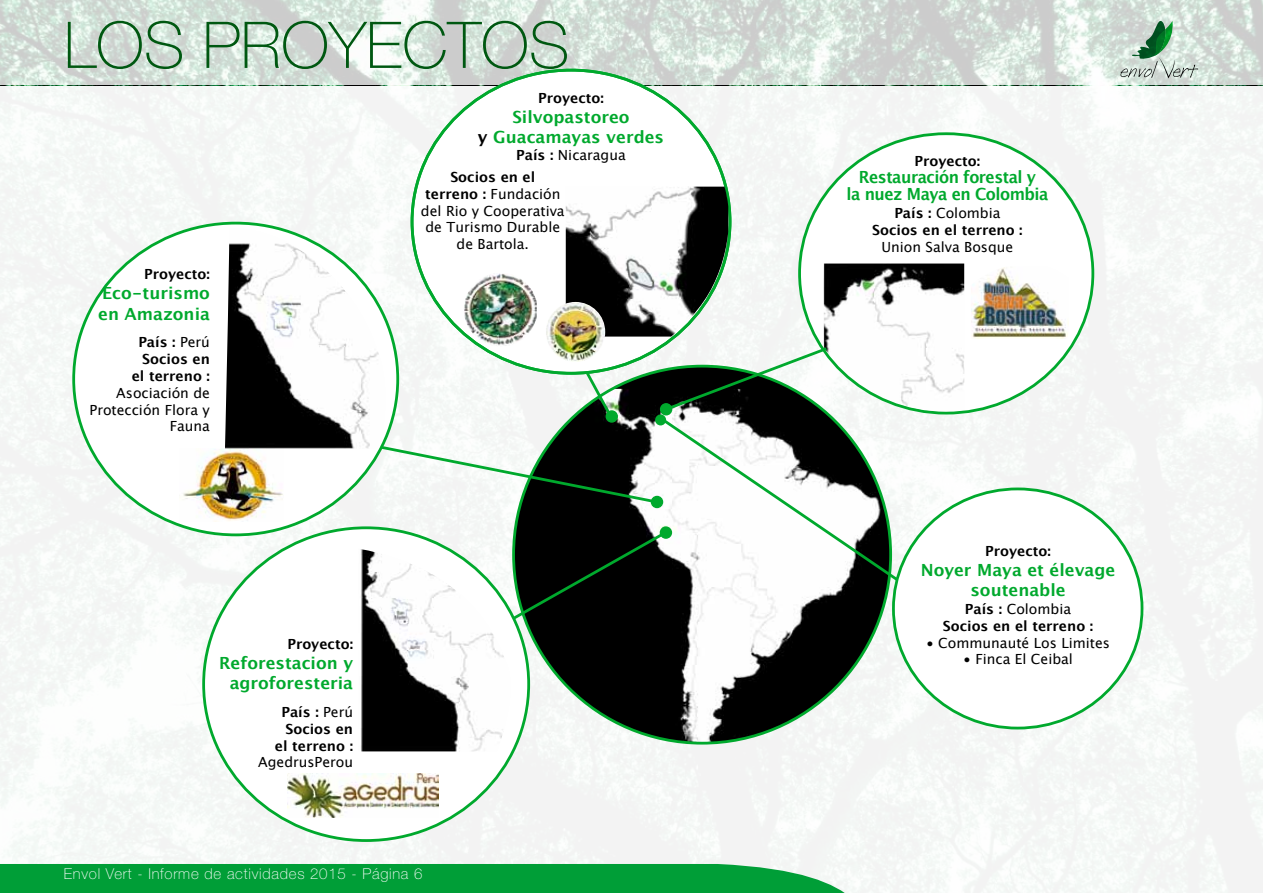
<style>
.page{position:relative;width:1263px;height:893px;background:#fff}
.page>*{position:absolute;margin:0;border:0;box-sizing:border-box;transform-origin:0 0}
.t1{font:100 64.5px "Helvetica Neue";color:#005811}
.t2{font:700 16.8px/20.1px "Lucida Grande";color:#00a92d;text-align:center}
.t3{font:700 16.8px/17.2px "Lucida Grande";letter-spacing:-.03em;color:#00a92d;text-align:center;scale:.94 1}
.t4{font:100 15px "Helvetica Neue";letter-spacing:.05em;color:#fff}
.t5{font:700 13.95px/16.8px "Lucida Grande";color:#000;text-align:center}
.t6{font:13.95px/16.8px "Lucida Grande";color:#000;text-align:right}
.s1{font-weight:400}
.s2{color:#000}
.s3{font-weight:700}
</style>
<div class="page">
<img style="left:0;top:85px;width:1263px;height:808px">
<svg style="left:0;top:864px;width:1259px;height:29px"></svg>
<svg style="left:0;top:0;width:1263px;height:85px"></svg>
<svg style="left:1120px;top:21px;width:78px;height:57px"></svg>
<img style="left:578px;top:631px;width:307px;height:112px">
<div style="left:799px;top:134px;width:294px;height:279px;background:#fff;border-radius:50%"></div>
<img style="left:971px;top:267px;width:98px;height:72px">
<img style="left:823px;top:263px;width:141px;height:149px">
<div style="left:893px;top:489px;width:249px;height:239px;background:#fff;border-radius:50%"></div>
<svg style="left:344px;top:316px;width:557px;height:315px"></svg>
<div style="left:660px;top:527px;width:11px;height:11px;background:#00a92d;border-radius:50%"></div>
<div style="left:660px;top:526px;width:12px;height:13px;border:1px solid #00a92d;border-radius:50%"></div>
<div style="left:74px;top:223px;width:324px;height:312px;background:#fff;border-radius:50%"></div>
<img style="left:183px;top:449px;width:100px;height:72px">
<img style="left:225px;top:228px;width:162px;height:221px">
<div style="left:204px;top:528px;width:325px;height:312px;background:#fff;border-radius:50%"></div>
<img style="left:287px;top:773px;width:152px;height:44px">
<img style="left:360px;top:549px;width:152px;height:202px">
<div style="left:412px;top:70px;width:318px;height:303px;background:#fff;border-radius:50%"></div>
<img style="left:566px;top:187px;width:162px;height:150px">
<img style="left:546px;top:302px;width:59px;height:60px;border-radius:30px">
<img style="left:464px;top:273px;width:73px;height:73px">
<h1 class="t1" style="left:64px;top:8px;width:507px">LOS PROYECTOS</h1>
<p class="t5" style="left:144px;top:266px;width:67px">Proyecto:</p>
<p class="t2" style="left:98px;top:283px;width:113px;text-align:left">Eco-turismo en Amazonia</p>
<p class="t5" style="left:132px;top:334px;width:80px;text-align:right">País : <span class="s1">Perú<br></span>Socios en el terreno :</p>
<p class="t6" style="left:90px;top:385px;width:122px">Asociación de<br>Protección Flora y<br>Fauna</p>
<p class="t5" style="left:538px;top:90px;width:67px">Proyecto:</p>
<p class="t2" style="left:478px;top:107px;width:188px">Silvopastoreo<br><span class="s2">y</span> Guacamayas verdes</p>
<p class="t5" style="left:450px;top:144px;width:177px;line-height:21.8px;text-align:left;text-indent:66px">País : <span class="s1">Nicaragua<br></span>Socios en el</p>
<p class="t6" style="left:421px;top:186px;width:145px;text-align:center"><span class="s3">terreno :</span> Fundación del Rio y Cooperativa de Turismo Durable de Bartola.</p>
<p class="t5" style="left:287px;top:635px;width:67px">Proyecto:</p>
<p class="t2" style="left:219px;top:653px;width:136px;text-align:right">Reforestacion y agroforesteria</p>
<p class="t5" style="left:275px;top:703px;width:80px;text-align:right">País : <span class="s1">Perú<br></span>Socios en el terreno :</p>
<p class="t6" style="left:258px;top:754px;width:96px">AgedrusPerou</p>
<p class="t4" style="left:64px;top:865px;width:360px">Envol Vert - Informe de actividades 2015 - Página 6</p>
<p class="t5" style="left:914px;top:152px;width:67px">Proyecto:</p>
<p class="t3" style="left:846px;top:168px;width:216px">Restauración forestal y<br>la nuez Maya en Colombia</p>
<p class="t5" style="left:872px;top:204px;width:152px;line-height:17.4px">País : <span class="s1">Colombia<br></span>Socios en el terreno :</p>
<p class="t6" style="left:881px;top:239px;width:133px">Union Salva Bosque</p>
<p class="t5" style="left:985px;top:542px;width:67px">Proyecto:</p>
<p class="t2" style="left:921px;top:560px;width:196px">Noyer Maya et élevage soutenable</p>
<p class="t5" style="left:943px;top:600px;width:152px;line-height:17.4px">País : <span class="s1">Colombia<br></span>Socios en el terreno :</p>
<p class="t6" style="left:926px;top:634px;width:186px">• Communauté Los Limites</p>
<p class="t6" style="left:963px;top:651px;width:111px">• Finca El Ceibal</p>
</div>
